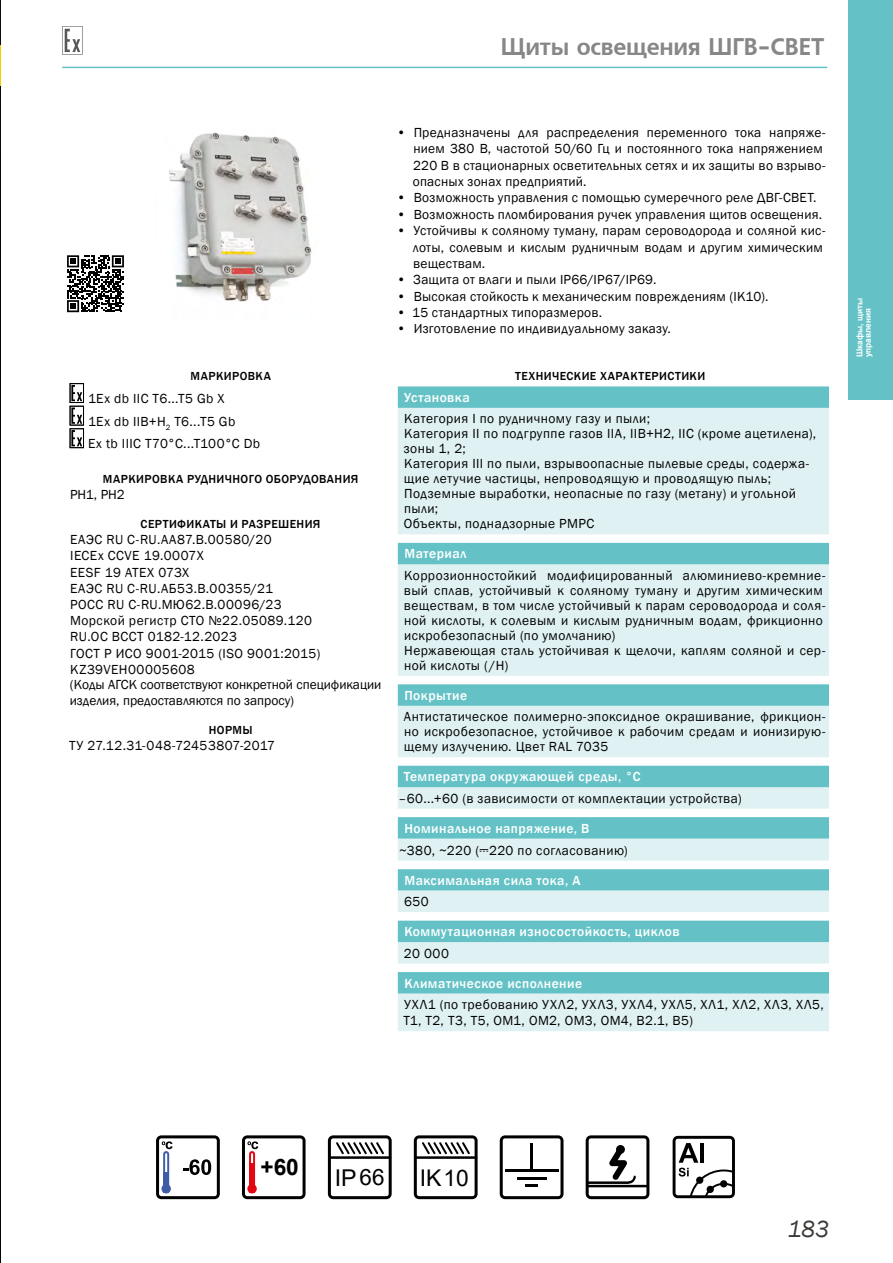
<style>
.page{position:relative;width:893px;height:1263px;background:#fff}
.page>*{position:absolute;margin:0;border:0;box-sizing:border-box;transform-origin:0 0}
.t1{font:24px "Free Set Bold Cyrillic";letter-spacing:-.01em;color:#878787;scale:.96 1}
.t2{font:italic 24px "Franklin Gothic";color:#3c3835}
.t3{font:23.1px "Arial";color:#000}
.text_tablica{font:22.95px "Arial";color:#000}
.t4{font:700 22.65px "Arial";color:#000}
.text_left{font:13.5px/15px "Franklin Gothic";letter-spacing:.03em;color:#000}
.text_left-2{font:500 13.5px "Franklin Gothic";letter-spacing:.035em;color:#fff}
.text_left-3{font:13.5px/16.2px "Franklin Gothic";color:#000}
.zagokovok_texta{font:500 12px "Franklin Gothic";letter-spacing:.035em;color:#000}
.t5{font:700 8.25px/8.2px "Arial";color:#fff}
.s1{font-family:"tok"}
.s2{font-size:22.5px}
.s3{font-size:22.8px}
</style>
<div class="page">
<svg style="left:62px;top:26px;width:21px;height:29px"></svg>
<hr style="left:63px;top:67px;width:764px;height:1px;background:#64c2c7">
<div style="left:848px;top:0;width:45px;height:400px;background:#64c2c7"></div>
<hr style="left:0;top:0;width:1px;height:1263px;background:#020304">
<hr style="left:0;top:1166px;width:1px;height:57px;background:#f4cf00">
<hr style="left:0;top:45px;width:1px;height:40px;background:#f4cf00">
<img style="left:169px;top:132px;width:143px;height:170px">
<svg style="left:70px;top:383px;width:14px;height:65px"></svg>
<svg style="left:398px;top:386px;width:431px;height:22px;background:#68c3c8"></svg>
<div style="left:398px;top:408px;width:431px;height:623px;background:#e0f1f3"></div>
<svg style="left:398px;top:543px;width:431px;height:450px;background:#bae3e5"></svg>
<svg style="left:156px;top:1135px;width:64px;height:64px"></svg>
<svg style="left:673px;top:1136px;width:62px;height:62px"></svg>
<div style="left:696px;top:1176px;width:7px;height:8px;background:#000;border-radius:50%"></div>
<div style="left:707px;top:1186px;width:7px;height:7px;background:#000;border-radius:50%"></div>
<svg style="left:586px;top:1135px;width:63px;height:64px"></svg>
<div style="left:616px;top:1145px;width:9px;height:9px;background:#000;border-radius:50%"></div>
<hr style="left:587px;top:1185px;width:61px;height:2px;background:#000">
<svg style="left:500px;top:1135px;width:63px;height:64px"></svg>
<svg style="left:414px;top:1135px;width:64px;height:64px"></svg>
<svg style="left:67px;top:255px;width:57px;height:57px"></svg>
<svg style="left:242px;top:1135px;width:64px;height:64px"></svg>
<svg style="left:328px;top:1135px;width:64px;height:64px"></svg>
<h1 class="t1" style="left:501px;top:33px;width:339px">Щиты освещения ШГВ-СВЕТ</h1>
<p class="zagokovok_texta" style="left:191px;top:369px;width:82px">МАРКИРОВКА</p>
<p class="text_left" style="left:88px;top:391px;width:138px">1Ex db IIC T6...T5 Gb X</p>
<p class="text_left" style="left:88px;top:414px;width:149px">1Ex db IIB+H<sub>2</sub> T6...T5 Gb</p>
<p class="text_left" style="left:88px;top:436px;width:174px">Ex tb IIIC T70°С...T100°С Db</p>
<p class="zagokovok_texta" style="left:103px;top:472px;width:257px">МАРКИРОВКА РУДНИЧНОГО ОБОРУДОВАНИЯ</p>
<p class="text_left" style="left:70px;top:487px;width:56px">РН1, РН2</p>
<p class="zagokovok_texta" style="left:141px;top:517px;width:181px">СЕРТИФИКАТЫ И РАЗРЕШЕНИЯ</p>
<p class="text_left" style="left:70px;top:532px;width:203px">ЕАЭС RU C-RU.АА87.В.00580/20</p>
<p class="text_left" style="left:70px;top:549px;width:135px">IECEx CCVE 19.0007X</p>
<p class="text_left" style="left:70px;top:565px;width:121px">EESF 19 ATEX 073X</p>
<p class="text_left" style="left:70px;top:581px;width:204px">ЕАЭС RU С-RU.АБ53.В.00355/21</p>
<p class="text_left" style="left:70px;top:597px;width:213px">РОСС RU С-RU.МЮ62.В.00096/23</p>
<p class="text_left" style="left:70px;top:613px;width:243px">Морской регистр СТО №22.05089.120</p>
<p class="text_left" style="left:70px;top:630px;width:168px">RU.OC ВССТ 0182-12.2023</p>
<p class="text_left" style="left:70px;top:646px;width:252px">ГОСТ Р ИСО 9001-2015 (ISO 9001:2015)</p>
<p class="text_left" style="left:70px;top:662px;width:126px">KZ39VEH00005608</p>
<p class="text_left-3" style="left:70px;top:676px;width:313px">(Коды АГСК соответствуют конкретной спецификации изделия, предоставляются по запросу)</p>
<p class="zagokovok_texta" style="left:209px;top:722px;width:45px">НОРМЫ</p>
<p class="text_left" style="left:69px;top:738px;width:208px">ТУ 27.12.31-048-72453807-2017</p>
<p class="text_left" style="left:413px;top:125px;width:414px;line-height:16.4px;text-indent:-16px">• Предназначены для распределения переменного тока напряже&shy;нием 380 В, частотой 50/60 Гц и постоянного тока напряжением 220 В в стационарных осветительных сетях и их защиты во взрыво&shy;опасных зонах предприятий.</p>
<p class="text_left" style="left:397px;top:191px;width:421px">• Возможность управления с помощью сумеречного реле ДВГ-СВЕТ.</p>
<p class="text_left" style="left:397px;top:207px;width:427px">• Возможность пломбирования ручек управления щитов освещения.</p>
<p class="text_left" style="left:413px;top:223px;width:414px;line-height:16.4px;text-indent:-16px">• Устойчивы к соляному туману, парам сероводорода и соляной кис&shy;лоты, солевым и кислым рудничным водам и другим химическим веществам.</p>
<p class="text_left" style="left:397px;top:273px;width:261px">• Защита от влаги и пыли IP66/IP67/IP69.</p>
<p class="text_left" style="left:397px;top:289px;width:373px">• Высокая стойкость к механическим повреждениям (IK10).</p>
<p class="text_left" style="left:397px;top:305px;width:207px">• 15 стандартных типоразмеров.</p>
<p class="text_left" style="left:397px;top:322px;width:276px">• Изготовление по индивидуальному заказу.</p>
<p class="zagokovok_texta" style="left:515px;top:369px;width:192px">ТЕХНИЧЕСКИЕ ХАРАКТЕРИСТИКИ</p>
<p class="text_left-2" style="left:404px;top:389px;width:67px">Установка</p>
<p class="text_left" style="left:404px;top:412px;width:247px">Категория I по рудничному газу и пыли;</p>
<p class="text_left" style="left:404px;top:427px;width:414px">Категория II по подгруппе газов IIA, IIB+H2, IIC (кроме ацетилена), зоны 1, 2;</p>
<p class="text_left" style="left:404px;top:457px;width:407px">Категория III по пыли, взрывоопасные пылевые среды, содержа&shy;щие летучие частицы, непроводящую и проводящую пыль;</p>
<p class="text_left" style="left:404px;top:487px;width:394px">Подземные выработки, неопасные по газу (метану) и угольной пыли;</p>
<p class="text_left" style="left:404px;top:517px;width:192px">Объекты, поднадзорные РМРС</p>
<p class="text_left-2" style="left:404px;top:545px;width:63px">Материал</p>
<p class="text_left" style="left:404px;top:568px;width:423px">Коррозионностойкий модифицированный алюминиево-кремние&shy;вый сплав, устойчивый к соляному туману и другим химическим веществам, в том числе устойчивый к парам сероводорода и соля&shy;ной кислоты, к солевым и кислым рудничным водам, фрикционно искробезопасный (по умолчанию)</p>
<p class="text_left" style="left:404px;top:643px;width:423px">Нержавеющая сталь устойчивая к щелочи, каплям соляной и сер&shy;ной кислоты (/Н)</p>
<p class="text_left-2" style="left:404px;top:687px;width:64px">Покрытие</p>
<p class="text_left" style="left:404px;top:709px;width:423px;text-align:justify">Антистатическое полимерно-эпоксидное окрашивание, фрикцион&shy;но искробезопасное, устойчивое к рабочим средам и ионизирую&shy;щему излучению. Цвет RAL 7035</p>
<p class="text_left-2" style="left:404px;top:768px;width:238px">Температура окружающей среды, °С</p>
<p class="text_left" style="left:399px;top:791px;width:345px">–60...+60 (в зависимости от комплектации устройства)</p>
<p class="text_left-2" style="left:404px;top:820px;width:187px">Номинальное напряжение, В</p>
<p class="text_left" style="left:399px;top:843px;width:230px">~380, ~220 (<span class="s1">A</span>220 по согласованию)</p>
<p class="text_left-2" style="left:404px;top:872px;width:178px">Максимальная сила тока, А</p>
<p class="text_left" style="left:404px;top:894px;width:26px">650</p>
<p class="text_left-2" style="left:404px;top:923px;width:277px">Коммутационная износостойкость, циклов</p>
<p class="text_left" style="left:404px;top:946px;width:47px">20 000</p>
<p class="text_left-2" style="left:404px;top:975px;width:179px">Климатическое исполнение</p>
<p class="text_left" style="left:403px;top:997px;width:422px;line-height:16.2px">УХЛ1 (по требованию УХЛ2, УХЛ3, УХЛ4, УХЛ5, ХЛ1, ХЛ2, ХЛ3, ХЛ5,<br>Т1, Т2, Т3, Т5, OM1, OM2, OM3, OM4, В2.1, В5)</p>
<p class="t5" style="left:856px;top:357px;width:61px;rotate:-90deg">Шкафы, щиты управления</p>
<p class="t4" style="left:261px;top:1151px;width:40px"><span class="s2">+</span>60</p>
<p class="t3" style="left:335px;top:1162px;width:51px">IP<span class="s2">66</span></p>
<p class="text_tablica" style="left:420px;top:1162px;width:50px">IK<span class="s3">10</span></p>
<h1 class="t2" style="left:787px;top:1214px;width:43px">183</h1>
</div>
